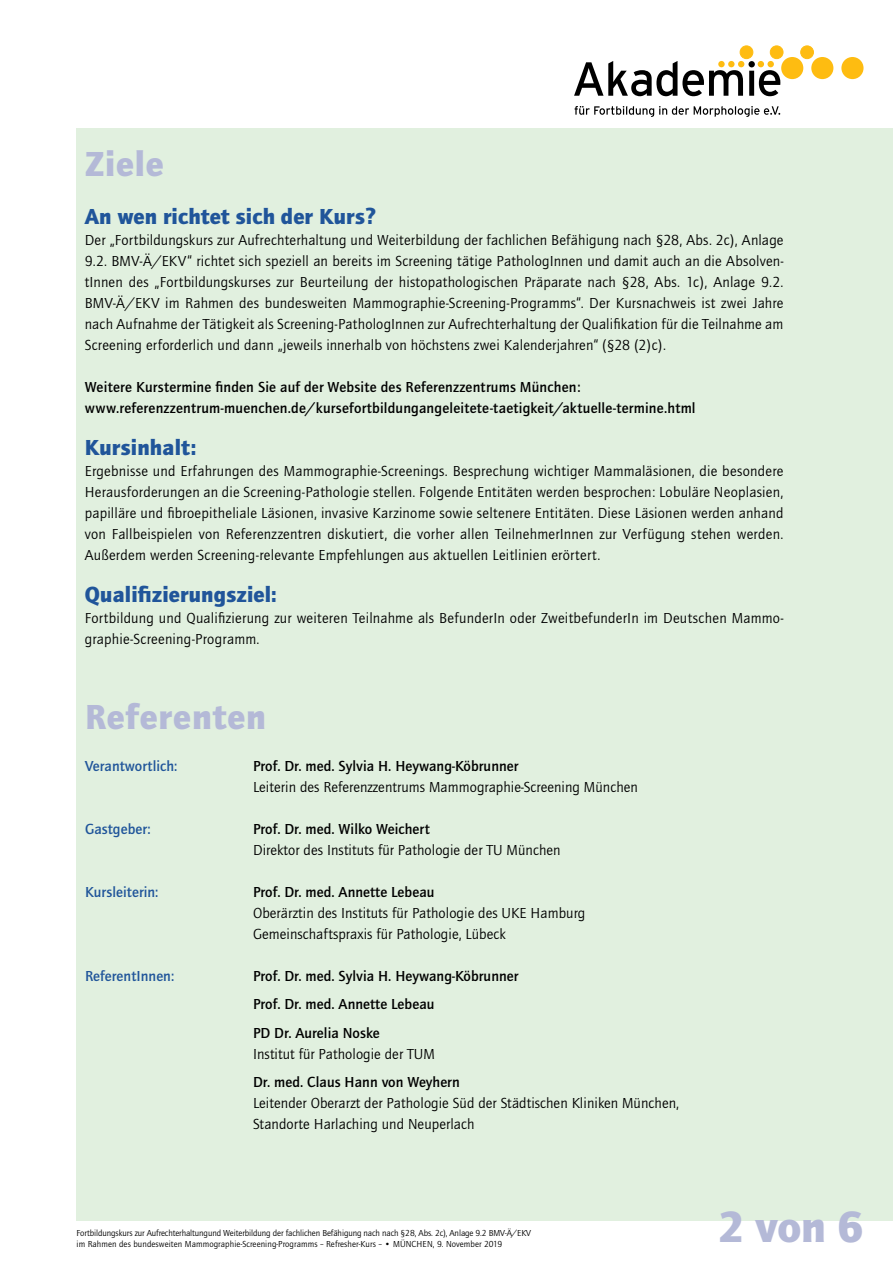
<style>
.page{position:relative;width:893px;height:1263px;background:#fff}
.page>*{position:absolute;margin:0;border:0;box-sizing:border-box;transform-origin:0 0}
.t1{font:900 45px "Quay Itc T";color:#b4b9d7}
.t2{font:900 36px "Quay Itc T";letter-spacing:.025em;color:#b4b9d7}
.t3{font:900 22.5px "Quay Itc T";letter-spacing:.005em;color:#20559a}
.t4{font:15px/21px "Quay Itc T";letter-spacing:.005em;color:#000}
.t5{font:700 15px/28.5px "Quay Itc T";letter-spacing:.005em;color:#000}
.t6{font:700 15px "Quay Itc T";letter-spacing:.005em;color:#20559a}
.t7{font:9px/11.2px "Quay Itc T";letter-spacing:-.01em;color:#000}
</style>
<div class="page">
<div style="left:77px;top:128px;width:816px;height:1092px;background:#e1f0df"></div>
<svg style="left:575px;top:106px;width:205px;height:11px"></svg>
<svg style="left:574px;top:61px;width:206px;height:35px"></svg>
<div style="left:767px;top:61px;width:7px;height:6px;background:#febc11;border-radius:50%"></div>
<div style="left:740px;top:46px;width:13px;height:13px;background:#febc11;border-radius:50%"></div>
<div style="left:740px;top:46px;width:13px;height:13px;border:1px solid #febc11;border-radius:50%"></div>
<div style="left:770px;top:46px;width:13px;height:13px;background:#febc11;border-radius:50%"></div>
<div style="left:770px;top:46px;width:13px;height:13px;border:1px solid #febc11;border-radius:50%"></div>
<div style="left:801px;top:46px;width:12px;height:13px;background:#febc11;border-radius:50%"></div>
<div style="left:801px;top:46px;width:12px;height:13px;border:1px solid #febc11;border-radius:50%"></div>
<div style="left:781px;top:57px;width:22px;height:22px;background:#febc11;border-radius:50%"></div>
<div style="left:811px;top:57px;width:22px;height:22px;background:#febc11;border-radius:50%"></div>
<div style="left:841px;top:57px;width:22px;height:22px;background:#febc11;border-radius:50%"></div>
<div style="left:718px;top:61px;width:7px;height:6px;background:#febc11;border-radius:50%"></div>
<h2 class="t2" style="left:85px;top:143px;width:80px">Ziele</h2>
<h3 class="t3" style="left:85px;top:204px;width:293px">An wen richtet sich der Kurs?</h3>
<p class="t4" style="left:85px;top:230px;width:700px;text-align:justify">Der „Fortbildungskurs zur Aufrechterhaltung und Weiterbildung der fachlichen Befähigung nach §28, Abs. 2c), Anlage 9.2. BMV-Ä/EKV“ richtet sich speziell an bereits im Screening tätige PathologInnen und damit auch an die Absolven&shy;tInnen des „Fortbildungskurses zur Beurteilung der histopathologischen Präparate nach §28, Abs. 1c), Anlage 9.2.<br>BMV-Ä/EKV im Rahmen des bundesweiten Mammographie-Screening-Programms“. Der Kursnachweis ist zwei Jahre nach Aufnahme der Tätigkeit als Screening-PathologInnen zur Aufrechterhaltung der Qualifikation für die Teilnahme am Screening erforderlich und dann „jeweils innerhalb von höchstens zwei Kalenderjahren“ (§28 (2)c).</p>
<p class="t5" style="left:85px;top:377px;width:612px;line-height:21px">Weitere Kurstermine finden Sie auf der Website des Referenzzentrums München: www.referenzzentrum-muenchen.de/kursefortbildungangeleitete-taetigkeit/aktuelle-termine.html</p>
<h3 class="t3" style="left:85px;top:435px;width:113px">Kursinhalt:</h3>
<p class="t4" style="left:85px;top:461px;width:700px;text-align:justify">Ergebnisse und Erfahrungen des Mammographie-Screenings. Besprechung wichtiger Mammaläsionen, die besondere Herausforderungen an die Screening-Pathologie stellen. Folgende Entitäten werden besprochen: Lobuläre Neoplasien, papilläre und fibroepitheliale Läsionen, invasive Karzinome sowie seltenere Entitäten. Diese Läsionen werden anhand von Fallbeispielen von Referenzzentren diskutiert, die vorher allen TeilnehmerInnen zur Verfügung stehen werden.<br>Außerdem werden Screening-relevante Empfehlungen aus aktuellen Leitlinien erörtert.</p>
<h3 class="t3" style="left:85px;top:582px;width:194px">Qualifizierungsziel:</h3>
<p class="t4" style="left:85px;top:608px;width:700px">Fortbildung und Qualifizierung zur weiteren Teilnahme als BefunderIn oder ZweitbefunderIn im Deutschen Mammo&shy;graphie-Screening-Programm.</p>
<h2 class="t2" style="left:85px;top:695px;width:182px">Referenten</h2>
<p class="t6" style="left:85px;top:757px;width:94px">Verantwortlich:</p>
<p class="t5" style="left:253px;top:751px;width:267px">Prof. Dr. med. Sylvia H. Heywang-Köbrunner</p>
<p class="t4" style="left:253px;top:776px;width:386px">Leiterin des Referenzzentrums Mammographie-Screening München</p>
<p class="t6" style="left:85px;top:820px;width:67px">Gastgeber:</p>
<p class="t5" style="left:253px;top:814px;width:178px">Prof. Dr. med. Wilko Weichert</p>
<p class="t4" style="left:253px;top:839px;width:309px">Direktor des Instituts für Pathologie der TU München</p>
<p class="t6" style="left:85px;top:883px;width:75px">Kursleiterin:</p>
<p class="t5" style="left:253px;top:877px;width:183px">Prof. Dr. med. Annette Lebeau</p>
<p class="t4" style="left:253px;top:902px;width:334px">Oberärztin des Instituts für Pathologie des UKE Hamburg<br>Gemeinschaftspraxis für Pathologie, Lübeck</p>
<p class="t6" style="left:85px;top:967px;width:91px">ReferentInnen:</p>
<p class="t5" style="left:253px;top:961px;width:267px">Prof. Dr. med. Sylvia H. Heywang-Köbrunner<br>Prof. Dr. med. Annette Lebeau<br>PD Dr. Aurelia Noske</p>
<p class="t4" style="left:253px;top:1043px;width:183px">Institut für Pathologie der TUM</p>
<p class="t5" style="left:253px;top:1068px;width:208px">Dr. med. Claus Hann von Weyhern</p>
<p class="t4" style="left:253px;top:1092px;width:428px">Leitender Oberarzt der Pathologie Süd der Städtischen Kliniken München,<br>Standorte Harlaching und Neuperlach</p>
<p class="t7" style="left:77px;top:1227px;width:456px">Fortbildungskurs zur Aufrechterhaltungund Weiterbildung der fachlichen Befähigung nach nach §28, Abs. 2c), Anlage 9.2 BMV-Ä/EKV im Rahmen des bundesweiten Mammographie-Screening-Programms – Refresher-Kurs – • MÜNCHEN, 9. November 2019</p>
<h1 class="t1" style="left:718px;top:1200px;width:147px">2 von 6</h1>
</div>
